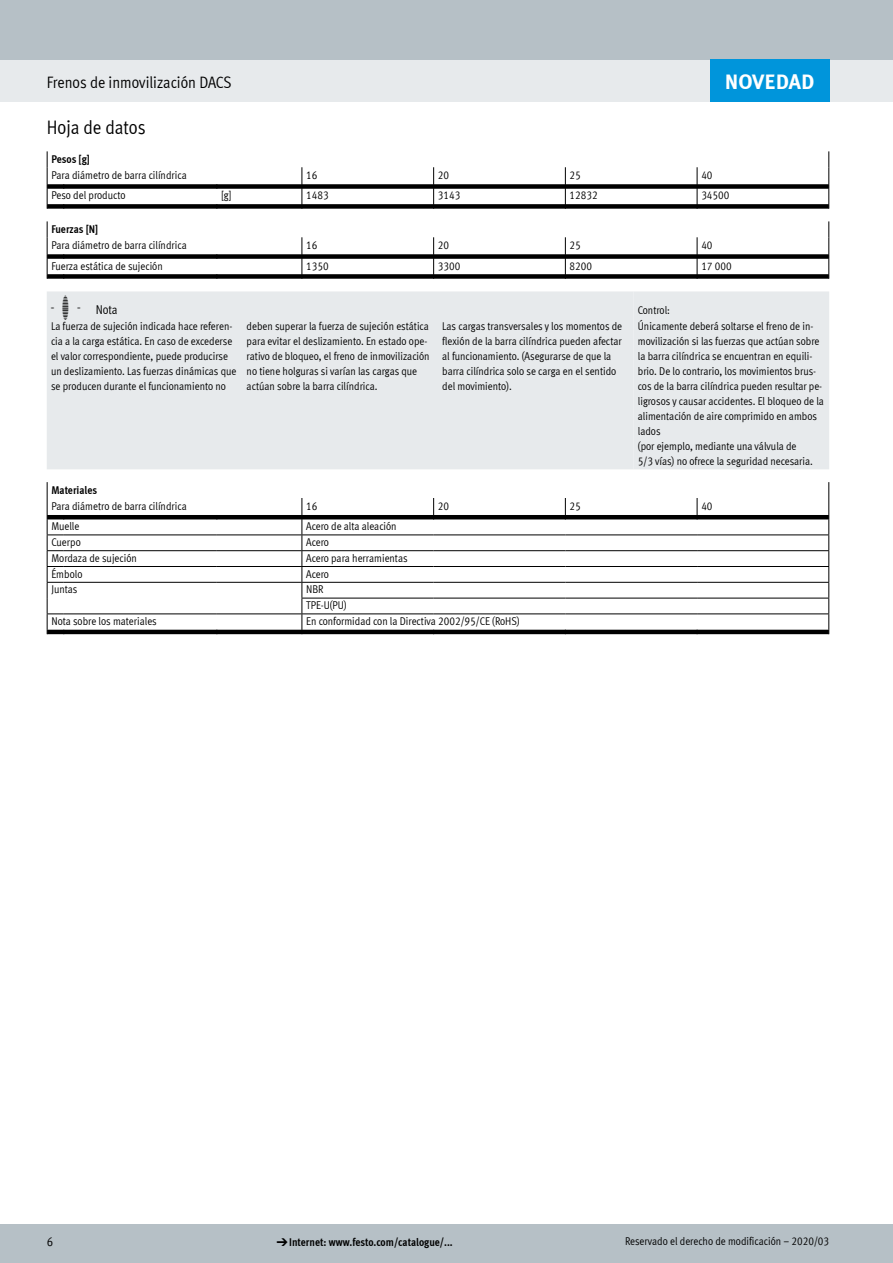
<style>
.page{position:relative;width:893px;height:1263px;background:#fff}
.page>*{position:absolute;margin:0;border:0;box-sizing:border-box;transform-origin:0 0}
.t1{font:700 21px "Meta Plus LF";letter-spacing:-.005em;color:#fff}
.FES_title_section{font:19.5px "Meta Cond LF";color:#000}
.FES_title_family{font:16.5px "Meta Cond LF";color:#000}
.FES_picto{font:12.75px "Meta Cond LF";color:#000}
.FES_tab_head_2{font:11.25px/15px "Meta Cond LF";color:#000}
.FES_tab_regular{font:11.25px "Meta Cond LF";color:#000}
.FES_tab_head_1{font:700 11.25px "Meta Cond LF";letter-spacing:-.005em;color:#000}
.s1{font-family:"Meto Pict 182";font-size:24px}
.s2{font-family:"Meto Pict 182";font-weight:400}
</style>
<div class="page">
<div style="left:0;top:1225px;width:893px;height:38px;background:#b6c0c6"></div>
<div style="left:0;top:60px;width:893px;height:42px;background:#e7eaec"></div>
<div style="left:0;top:0;width:893px;height:60px;background:#b6c0c6"></div>
<svg style="left:47px;top:151px;width:782px;height:58px"></svg>
<svg style="left:47px;top:221px;width:782px;height:58px"></svg>
<div style="left:47px;top:291px;width:587px;height:178px;background:#e7eaec"></div>
<div style="left:634px;top:291px;width:195px;height:178px;background:#e7eaec"></div>
<svg style="left:64px;top:515px;width:764px;height:119px"></svg>
<hr style="left:64px;top:534px;width:153px;height:1px;background:#000">
<hr style="left:302px;top:534px;width:132px;height:1px;background:#000">
<hr style="left:434px;top:534px;width:131px;height:1px;background:#000">
<hr style="left:565px;top:534px;width:132px;height:1px;background:#000">
<hr style="left:697px;top:534px;width:132px;height:1px;background:#000">
<hr style="left:64px;top:550px;width:153px;height:1px;background:#000">
<hr style="left:302px;top:550px;width:132px;height:1px;background:#000">
<hr style="left:434px;top:550px;width:131px;height:1px;background:#000">
<hr style="left:565px;top:550px;width:132px;height:1px;background:#000">
<hr style="left:697px;top:550px;width:132px;height:1px;background:#000">
<hr style="left:64px;top:566px;width:153px;height:1px;background:#000">
<hr style="left:302px;top:566px;width:132px;height:1px;background:#000">
<hr style="left:434px;top:566px;width:131px;height:1px;background:#000">
<hr style="left:565px;top:566px;width:132px;height:1px;background:#000">
<hr style="left:697px;top:566px;width:132px;height:1px;background:#000">
<hr style="left:64px;top:582px;width:153px;height:1px;background:#000">
<hr style="left:302px;top:582px;width:132px;height:1px;background:#000">
<hr style="left:434px;top:582px;width:131px;height:1px;background:#000">
<hr style="left:565px;top:582px;width:132px;height:1px;background:#000">
<hr style="left:697px;top:582px;width:132px;height:1px;background:#000">
<hr style="left:302px;top:598px;width:132px;height:1px;background:#000">
<hr style="left:434px;top:598px;width:131px;height:1px;background:#000">
<hr style="left:565px;top:598px;width:132px;height:1px;background:#000">
<hr style="left:697px;top:598px;width:132px;height:1px;background:#000">
<hr style="left:64px;top:613px;width:153px;height:1px;background:#000">
<hr style="left:302px;top:613px;width:132px;height:1px;background:#000">
<hr style="left:434px;top:613px;width:131px;height:1px;background:#000">
<hr style="left:565px;top:613px;width:132px;height:1px;background:#000">
<hr style="left:697px;top:613px;width:132px;height:1px;background:#000">
<svg style="left:433px;top:498px;width:1px;height:21px"></svg>
<svg style="left:565px;top:498px;width:1px;height:21px"></svg>
<svg style="left:697px;top:498px;width:1px;height:21px"></svg>
<svg style="left:302px;top:498px;width:1px;height:136px"></svg>
<svg style="left:828px;top:482px;width:1px;height:152px"></svg>
<svg style="left:47px;top:482px;width:17px;height:152px"></svg>
<hr style="left:217px;top:534px;width:85px;height:1px;background:#000">
<hr style="left:217px;top:550px;width:85px;height:1px;background:#000">
<hr style="left:217px;top:566px;width:85px;height:1px;background:#000">
<hr style="left:217px;top:582px;width:85px;height:1px;background:#000">
<hr style="left:217px;top:613px;width:85px;height:1px;background:#000">
<div style="left:710px;top:60px;width:119px;height:42px;background:#0095db"></div>
<p class="t1" style="left:725px;top:68px;width:91px">NOVEDAD</p>
<p class="FES_title_family" style="left:47px;top:72px;width:186px">Frenos de inmovilización DACS</p>
<p class="FES_title_section" style="left:47px;top:116px;width:100px">Hoja de datos</p>
<p class="FES_tab_head_1" style="left:51px;top:152px;width:40px">Pesos [g]</p>
<p class="FES_tab_regular" style="left:51px;top:168px;width:137px">Para diámetro de barra cilíndrica</p>
<p class="FES_tab_head_2" style="left:306px;top:167px;width:13px">16</p>
<p class="FES_tab_head_2" style="left:438px;top:167px;width:13px">20</p>
<p class="FES_tab_head_2" style="left:570px;top:167px;width:13px">25</p>
<p class="FES_tab_head_2" style="left:701px;top:167px;width:13px">40</p>
<p class="FES_tab_regular" style="left:51px;top:189px;width:76px">Peso del producto</p>
<p class="FES_tab_regular" style="left:221px;top:189px;width:12px">[g]</p>
<p class="FES_tab_regular" style="left:306px;top:189px;width:24px">1483</p>
<p class="FES_tab_regular" style="left:438px;top:189px;width:24px">3143</p>
<p class="FES_tab_regular" style="left:570px;top:189px;width:30px">12832</p>
<p class="FES_tab_regular" style="left:701px;top:189px;width:30px">34500</p>
<p class="FES_tab_head_1" style="left:51px;top:222px;width:48px">Fuerzas [N]</p>
<p class="FES_tab_regular" style="left:51px;top:238px;width:137px">Para diámetro de barra cilíndrica</p>
<p class="FES_tab_head_2" style="left:306px;top:237px;width:13px">16</p>
<p class="FES_tab_head_2" style="left:438px;top:237px;width:13px">20</p>
<p class="FES_tab_head_2" style="left:570px;top:237px;width:13px">25</p>
<p class="FES_tab_head_2" style="left:701px;top:237px;width:13px">40</p>
<p class="FES_tab_regular" style="left:51px;top:259px;width:113px">Fuerza estática de sujeción</p>
<p class="FES_tab_regular" style="left:306px;top:259px;width:24px">1350</p>
<p class="FES_tab_regular" style="left:438px;top:259px;width:24px">3300</p>
<p class="FES_tab_regular" style="left:570px;top:259px;width:24px">8200</p>
<p class="FES_tab_regular" style="left:701px;top:259px;width:32px">17 000</p>
<p class="FES_picto" style="left:51px;top:302px;width:68px"><span class="s1">-H-</span> Nota</p>
<p class="FES_tab_head_2" style="left:638px;top:303px;width:34px">Control:</p>
<p class="FES_tab_head_2" style="left:51px;top:318px;width:187px">La fuerza de sujeción indicada hace referen&shy;cia a la carga estática. En caso de excederse el valor correspondiente, puede producirse un deslizamiento. Las fuerzas dinámicas que se producen durante el funcionamiento no</p>
<p class="FES_tab_head_2" style="left:247px;top:318px;width:184px">deben superar la fuerza de sujeción estática para evitar el deslizamiento. En estado ope&shy;rativo de bloqueo, el freno de inmovilización no tiene holguras si varían las cargas que actúan sobre la barra cilíndrica.</p>
<p class="FES_tab_head_2" style="left:442px;top:318px;width:181px">Las cargas transversales y los momentos de flexión de la barra cilíndrica pueden afectar al funcionamiento. (Asegurarse de que la barra cilíndrica solo se carga en el sentido del movimiento).</p>
<p class="FES_tab_head_2" style="left:638px;top:318px;width:188px">Únicamente deberá soltarse el freno de in&shy;movilización si las fuerzas que actúan sobre la barra cilíndrica se encuentran en equili&shy;brio. De lo contrario, los movimientos brus&shy;cos de la barra cilíndrica pueden resultar pe&shy;ligrosos y causar accidentes. El bloqueo de la alimentación de aire comprimido en ambos lados<br>(por ejemplo, mediante una válvula de<br>5/3 vías) no ofrece la seguridad necesaria.</p>
<p class="FES_tab_head_1" style="left:51px;top:483px;width:47px">Materiales</p>
<p class="FES_tab_regular" style="left:51px;top:499px;width:137px">Para diámetro de barra cilíndrica</p>
<p class="FES_tab_head_2" style="left:306px;top:498px;width:13px">16</p>
<p class="FES_tab_head_2" style="left:438px;top:498px;width:13px">20</p>
<p class="FES_tab_head_2" style="left:570px;top:498px;width:13px">25</p>
<p class="FES_tab_head_2" style="left:701px;top:498px;width:13px">40</p>
<p class="FES_tab_regular" style="left:51px;top:519px;width:30px">Muelle</p>
<p class="FES_tab_regular" style="left:306px;top:519px;width:92px">Acero de alta aleación</p>
<p class="FES_tab_regular" style="left:51px;top:535px;width:31px">Cuerpo</p>
<p class="FES_tab_regular" style="left:306px;top:535px;width:24px">Acero</p>
<p class="FES_tab_regular" style="left:51px;top:551px;width:87px">Mordaza de sujeción</p>
<p class="FES_tab_regular" style="left:306px;top:551px;width:103px">Acero para herramientas</p>
<p class="FES_tab_regular" style="left:51px;top:567px;width:33px">Émbolo</p>
<p class="FES_tab_regular" style="left:306px;top:567px;width:24px">Acero</p>
<p class="FES_tab_regular" style="left:51px;top:583px;width:27px">Juntas</p>
<p class="FES_tab_regular" style="left:306px;top:583px;width:19px">NBR</p>
<p class="FES_tab_regular" style="left:306px;top:598px;width:42px">TPE-U(PU)</p>
<p class="FES_tab_regular" style="left:51px;top:614px;width:107px">Nota sobre los materiales</p>
<p class="FES_tab_regular" style="left:306px;top:614px;width:215px">En conformidad con la Directiva 2002/95/CE (RoHS)</p>
<p class="FES_picto" style="left:47px;top:1234px;width:8px">6</p>
<p class="FES_tab_head_1" style="left:276px;top:1235px;width:178px"><span class="s2">d</span>Internet: www.festo.com/catalogue/...</p>
<p class="FES_tab_head_2" style="left:625px;top:1233px;width:206px">Reservado el derecho de modificación – 2020/03</p>
</div>
